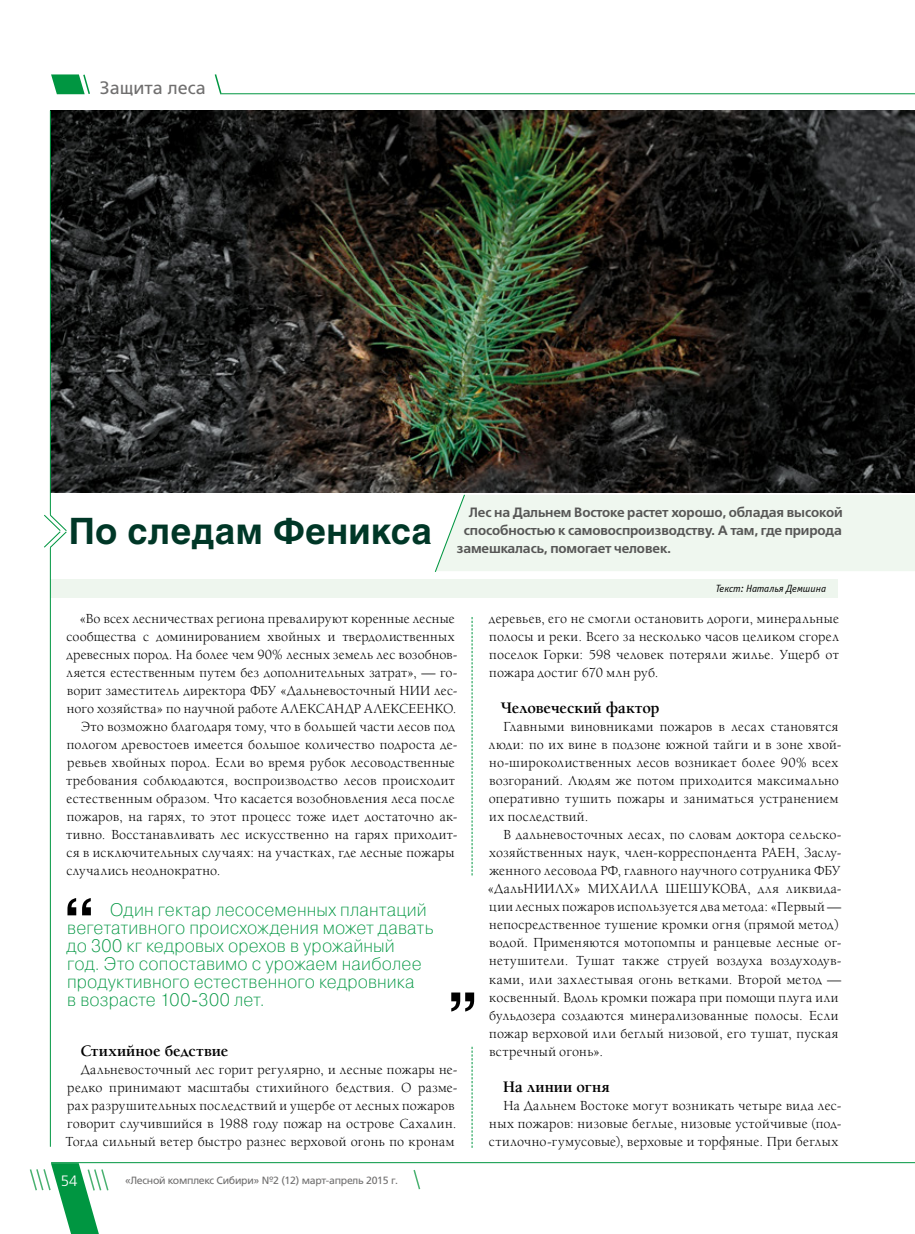
<style>
.page{position:relative;width:915px;height:1234px;background:#fff}
.page>*{position:absolute;margin:0;border:0;box-sizing:border-box;transform-origin:0 0}
.t1{font:700 63px "Helios";color:#000}
.t2{font:700 60px "Helios";color:#000}
.t3{font:700 36px "Helios";letter-spacing:.005em;color:#003727}
.t4{font:18px/18px "Pragmatica Light C";letter-spacing:.005em;color:#009641}
.t5{font:18px "AG Foreigner C";color:#706f6f}
.t6{font:700 16.5px "Alliance";letter-spacing:.005em;color:#000}
.t7{font:15px "AG Foreigner Light C";color:#fff}
.t8{font:14.25px/18px "Alliance";letter-spacing:.02em;color:#000}
.t9{font:700 13.5px "Free Set C";letter-spacing:-.01em;color:#575756}
.t10{font:10.5px "AG Foreigner C";letter-spacing:-.025em;color:#706f6f}
.t11{font:italic 10.5px "Officina Sans C";color:#000}
</style>
<div class="page">
<hr style="left:51px;top:1161px;width:863px;height:1px;background:#009641">
<svg style="left:29px;top:1162px;width:81px;height:71px"></svg>
<svg style="left:413px;top:1170px;width:8px;height:20px"></svg>
<img style="left:51px;top:111px;width:863px;height:381px">
<hr style="left:220px;top:93px;width:694px;height:1px;background:#009641">
<svg style="left:471px;top:617px;width:1px;height:258px"></svg>
<svg style="left:471px;top:1046px;width:1px;height:101px"></svg>
<svg style="left:214px;top:74px;width:8px;height:21px"></svg>
<svg style="left:51px;top:74px;width:39px;height:21px"></svg>
<div style="left:50px;top:579px;width:787px;height:18px;background:#ebf5ec"></div>
<hr style="left:50px;top:111px;width:1px;height:1035px;background:#009641">
<svg style="left:44px;top:506px;width:23px;height:50px"></svg>
<svg style="left:434px;top:493px;width:480px;height:80px"></svg>
<p class="t5" style="left:100px;top:78px;width:107px">Защита леса</p>
<h3 class="t3" style="left:69px;top:510px;width:364px">По следам Феникса</h3>
<p class="t9" style="left:468px;top:504px;width:375px">Лес на Дальнем Востоке растет хорошо, обладая высокой</p>
<p class="t9" style="left:463px;top:522px;width:379px">способностью к самовоспроизводству. А там, где природа</p>
<p class="t9" style="left:457px;top:540px;width:215px">замешкалась, помогает человек.</p>
<p class="t11" style="left:715px;top:583px;width:112px">Текст: Наталья Демшина</p>
<p class="t8" style="left:66px;top:609px;width:392px;text-indent:13px">«Во всех лесничествах региона превалируют коренные лесные сообщества с доминированием хвойных и твердолиственных древесных пород. На более чем 90% лесных земель лес возобнов&shy;ляется естественным путем без дополнительных затрат», — го&shy;ворит заместитель директора ФБУ «Дальневосточный НИИ лес&shy;ного хозяйства» по научной работе Александр</p>
<p class="t8" style="left:364px;top:699px;width:20px">Алексеенко</p>
<p class="t8" style="left:452px;top:699px;width:5px">.</p>
<p class="t8" style="left:81px;top:717px;width:375px">Это возможно благодаря тому, что в большей части лесов под</p>
<p class="t8" style="left:67px;top:735px;width:392px">пологом древостоев имеется большое количество подроста де-</p>
<p class="t8" style="left:67px;top:753px;width:389px">ревьев хвойных пород. Если во время рубок лесоводственные</p>
<p class="t8" style="left:66px;top:771px;width:390px">требования соблюдаются, воспроизводство лесов происходит</p>
<p class="t8" style="left:66px;top:789px;width:390px">естественным образом. Что касается возобновления леса после</p>
<p class="t8" style="left:67px;top:807px;width:392px">пожаров, на гарях, то этот процесс тоже идет достаточно ак-</p>
<p class="t8" style="left:66px;top:825px;width:393px">тивно. Восстанавливать лес искусственно на гарях приходит-</p>
<p class="t8" style="left:66px;top:843px;width:389px">ся в исключительных случаях: на участках, где лесные пожары</p>
<p class="t8" style="left:66px;top:861px;width:155px">случались неоднократно.</p>
<h1 class="t1" style="left:63px;top:885px;width:33px">“</h1>
<p class="t4" style="left:67px;top:900px;width:368px;text-indent:43px">Один гектар лесосеменных плантаций вегетативного происхождения может давать до 300 кг кедровых орехов в урожайный<br>год. Это сопоставимо с урожаем наиболее продуктивного естественного кедровника<br>в возрасте 100-300 лет.</p>
<h2 class="t2" style="left:448px;top:944px;width:31px">„</h2>
<p class="t6" style="left:80px;top:1040px;width:149px">Стихийное бедствие</p>
<p class="t8" style="left:65px;top:1059px;width:393px;text-indent:16px">Дальневосточный лес горит регулярно, и лесные пожары не&shy;редко принимают масштабы стихийного бедствия. О разме&shy;рах разрушительных последствий и ущербе от лесных пожаров говорит случившийся в 1988 году пожар на острове Сахалин.<br>Тогда сильный ветер быстро разнес верховой огонь по кронам</p>
<p class="t7" style="left:61px;top:1172px;width:18px">54</p>
<p class="t10" style="left:125px;top:1173px;width:274px">«Лесной комплекс Сибири» №2 (12) март-апрель 2015 г.</p>
<p class="t8" style="left:489px;top:609px;width:351px;text-align:justify">деревьев, его не смогли остановить дороги, минеральные полосы и реки. Всего за несколько часов целиком сгорел поселок Горки: 598 человек потеряли жилье. Ущерб от пожара достиг 670 млн руб.</p>
<p class="t6" style="left:500px;top:698px;width:160px">Человеческий фактор</p>
<p class="t8" style="left:488px;top:717px;width:354px;text-indent:15px">Главными виновниками пожаров в лесах становятся люди: по их вине в подзоне южной тайги и в зоне хвой&shy;но-широколиственных лесов возникает более 90% всех возгораний. Людям же потом приходится максимально оперативно тушить пожары и заниматься устранением их последствий.</p>
<p class="t8" style="left:487px;top:825px;width:355px;text-align:justify;text-indent:16px">В дальневосточных лесах, по словам доктора сельско&shy;хозяйственных наук, член-корреспондента РАЕН, Заслу&shy;женного лесовода РФ, главного научного сотрудника ФБУ «ДальНИИЛХ» Михаила</p>
<p class="t8" style="left:665px;top:879px;width:25px">Шешукова</p>
<p class="t8" style="left:489px;top:879px;width:354px;text-indent:258px">, для ликвида&shy;ции лесных пожаров используется два метода: «Первый — непосредственное тушение кромки огня (прямой метод) водой. Применяются мотопомпы и ранцевые лесные ог&shy;нетушители. Тушат также струей воздуха воздуходув&shy;ками, или захлестывая огонь ветками. Второй метод — косвенный. Вдоль кромки пожара при помощи плуга или бульдозера создаются минерализованные полосы. Если пожар верховой или беглый низовой, его тушат, пуская встречный огонь».</p>
<p class="t6" style="left:503px;top:1076px;width:108px">На линии огня</p>
<p class="t8" style="left:488px;top:1095px;width:354px;text-align:justify;text-indent:15px">На Дальнем Востоке могут возникать четыре вида лес&shy;ных пожаров: низовые беглые, низовые устойчивые (под&shy;стилочно-гумусовые), верховые и торфяные. При беглых</p>
</div>
